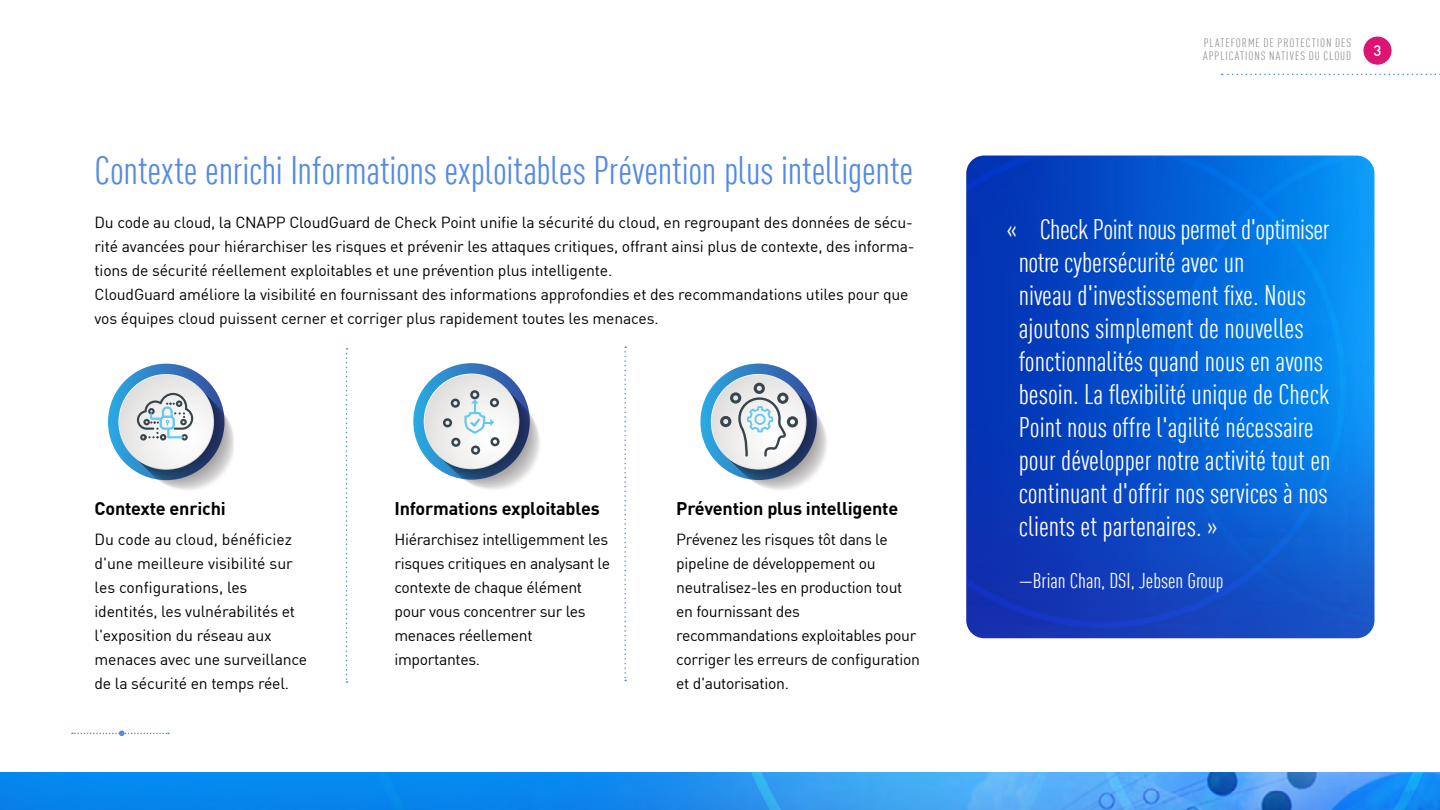
<style>
.page{position:relative;width:1440px;height:810px;background:#fff}
.page>*{position:absolute;margin:0;border:0;box-sizing:border-box;transform-origin:0 0}
.t1{font:condensed 39px "DIN Pro";letter-spacing:-.005em;color:#548ae5}
.t2{font:condensed 27.75px/33px "DIN Pro";color:#fff}
.t3{font:condensed 21px "DIN Pro";color:#fff}
.t4{font:700 18px "DIN Pro";letter-spacing:-.01em;color:#000}
.t5{font:15.75px/24px "DIN Pro";letter-spacing:-.01em;color:#000}
.t6{font:500 15px "DIN Pro";color:#fff}
.t7{font:condensed 12px/13.5px "DIN Pro";letter-spacing:.075em;color:#939598}
</style>
<div class="page">
<img style="left:966px;top:156px;width:408px;height:482px">
<svg style="left:1222px;top:74px;width:218px;height:1px"></svg>
<div style="left:1363px;top:37px;width:29px;height:28px;background:#db1571;border-radius:50%"></div>
<svg style="left:72px;top:730px;width:97px;height:6px"></svg>
<svg style="left:700px;top:364px;width:117px;height:116px;background:#2e70a8"></svg>
<svg style="left:711px;top:374px;width:96px;height:96px"></svg>
<svg style="left:712px;top:375px;width:94px;height:94px"></svg>
<svg style="left:720px;top:383px;width:78px;height:74px"></svg>
<svg style="left:346px;top:348px;width:2px;height:335px"></svg>
<svg style="left:624px;top:346px;width:2px;height:335px"></svg>
<svg style="left:108px;top:364px;width:116px;height:116px;background:#3b92cd"></svg>
<div style="left:119px;top:375px;width:94px;height:94px;background:#e6e5e4;border-radius:47px"></div>
<svg style="left:137px;top:393px;width:96px;height:97px"></svg>
<svg style="left:413px;top:363px;width:117px;height:117px;background:#3b77ab"></svg>
<div style="left:425px;top:374px;width:94px;height:94px;background:linear-gradient(to right,#e2e1e0,#f5f4f4);border-radius:47px"></div>
<svg style="left:443px;top:390px;width:57px;height:65px"></svg>
<img style="left:0;top:772px;width:1440px;height:38px">
<h1 class="t1" style="left:94px;top:143px;width:820px">Contexte enrichi Informations exploitables Prévention plus intelligente</h1>
<p class="t5" style="left:94px;top:210px;width:822px">Du code au cloud, la CNAPP CloudGuard de Check Point unifie la sécurité du cloud, en regroupant des données de sécu&shy;rité avancées pour hiérarchiser les risques et prévenir les attaques critiques, offrant ainsi plus de contexte, des informa&shy;tions de sécurité réellement exploitables et une prévention plus intelligente.<br>CloudGuard améliore la visibilité en fournissant des informations approfondies et des recommandations utiles pour que vos équipes cloud puissent cerner et corriger plus rapidement toutes les menaces.</p>
<p class="t4" style="left:94px;top:494px;width:133px">Contexte enrichi</p>
<p class="t5" style="left:94px;top:527px;width:214px">Du code au cloud, bénéficiez d'une meilleure visibilité sur les configurations, les identités, les vulnérabilités et l'exposition du réseau aux menaces avec une surveillance de la sécurité en temps réel.</p>
<p class="t4" style="left:394px;top:494px;width:207px">Informations exploitables</p>
<p class="t5" style="left:394px;top:527px;width:217px">Hiérarchisez intelligemment les risques critiques en analysant le contexte de chaque élément pour vous concentrer sur les menaces réellement importantes.</p>
<p class="t4" style="left:676px;top:494px;width:223px">Prévention plus intelligente</p>
<p class="t5" style="left:676px;top:527px;width:245px">Prévenez les risques tôt dans le pipeline de développement ou neutralisez-les en production tout en fournissant des recommandations exploitables pour corriger les erreurs de configuration et d'autorisation.</p>
<p class="t7" style="left:1203px;top:35px;width:150px">PLATEFORME DE PROTECTION DES<br>APPLICATIONS NATIVES DU CLOUD</p>
<p class="t6" style="left:1374px;top:39px;width:9px">3</p>
<p class="t2" style="left:1019px;top:211px;width:313px;text-indent:-12px">« Check Point nous permet d'optimiser notre cybersécurité avec un<br>niveau d'investissement fixe. Nous ajoutons simplement de nouvelles fonctionnalités quand nous en avons besoin. La flexibilité unique de Check Point nous offre l'agilité nécessaire pour développer notre activité tout en continuant d'offrir nos services à nos clients et partenaires. »</p>
<h3 class="t3" style="left:1019px;top:566px;width:206px">—Brian Chan, DSI, Jebsen Group</h3>
</div>
